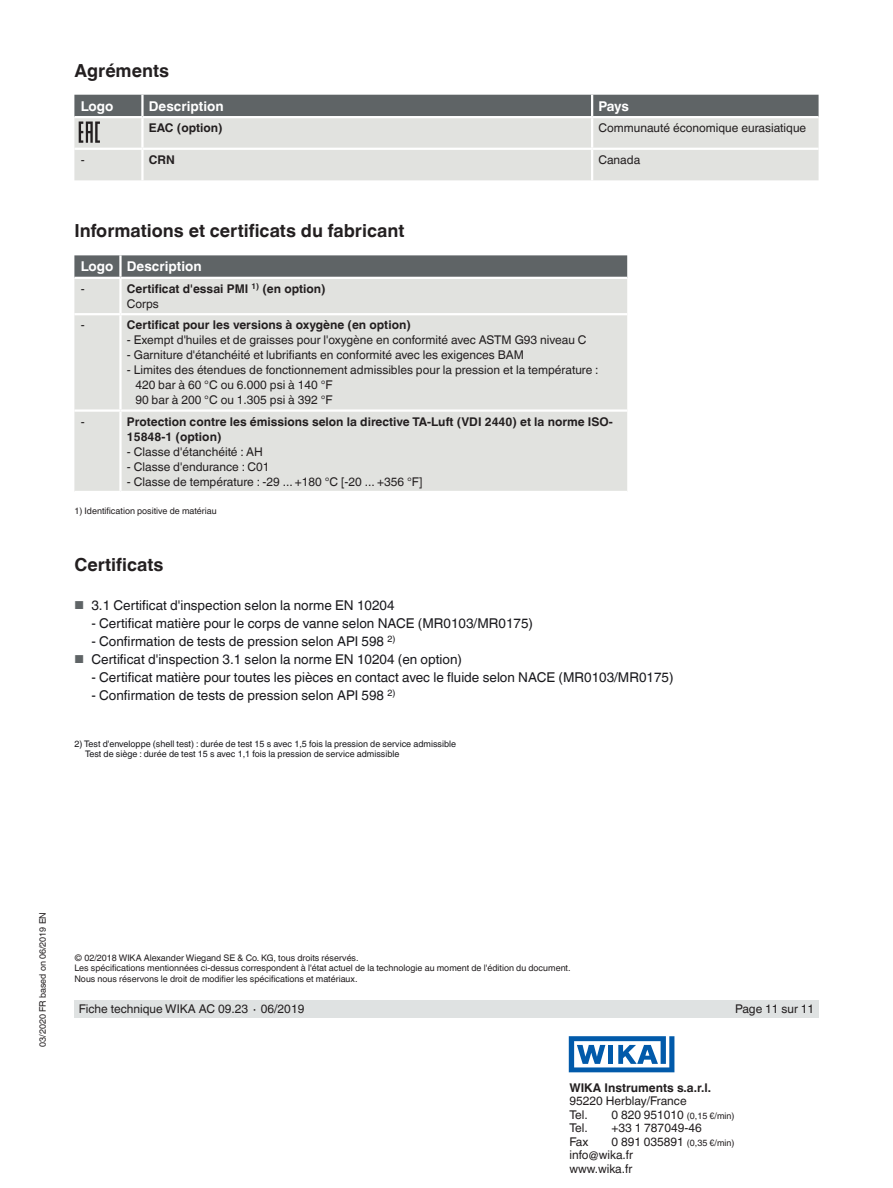
<style>
.page{position:relative;width:893px;height:1188px;background:#fff}
.page>*{position:absolute;margin:0;border:0;box-sizing:border-box;transform-origin:0 0}
.t1{font:700 18px "Helvetica World";color:#231f20}
.t2{font:13.5px "Helvetica World";color:#19191d}
.t3{font:700 13.5px "Helvetica World";color:#fff}
.t4{font:12px/13.5px "Helvetica World";color:#231f20}
.t5{font:700 12px/15px "Helvetica World";color:#231f20}
.t6{font:9px/10.5px "Helvetica World";color:#231f20}
.t7{font:9px/10.5px "Helvetica World";color:#19191d}
.s1{font-weight:400}
.s2{font-size:11.55px;color:#5f6466}
.s3{font-size:12px}
</style>
<div class="page">
<div style="left:74px;top:1000px;width:745px;height:18px;background:#dfe2e2"></div>
<svg style="left:569px;top:1036px;width:105px;height:36px"></svg>
<div style="left:74px;top:143px;width:745px;height:37px;background:#e1e2df"></div>
<hr style="left:141px;top:118px;width:3px;height:30px;background:#fff">
<hr style="left:591px;top:118px;width:2px;height:30px;background:#fff">
<hr style="left:74px;top:148px;width:68px;height:2px;background:#fff">
<hr style="left:142px;top:148px;width:450px;height:2px;background:#fff">
<hr style="left:141px;top:150px;width:3px;height:30px;background:#fff">
<hr style="left:592px;top:148px;width:227px;height:2px;background:#fff">
<hr style="left:591px;top:150px;width:2px;height:30px;background:#fff">
<svg style="left:74px;top:255px;width:553px;height:22px;background:#63686a"></svg>
<div style="left:74px;top:279px;width:553px;height:212px;background:#e1e2df"></div>
<hr style="left:119px;top:279px;width:3px;height:34px;background:#fff">
<hr style="left:119px;top:315px;width:3px;height:94px;background:#fff">
<hr style="left:119px;top:412px;width:3px;height:79px;background:#fff">
<hr style="left:120px;top:313px;width:507px;height:2px;background:#fff">
<hr style="left:120px;top:409px;width:507px;height:3px;background:#fff">
<hr style="left:74px;top:313px;width:46px;height:2px;background:#fff">
<hr style="left:74px;top:409px;width:46px;height:3px;background:#fff">
<hr style="left:119px;top:255px;width:3px;height:22px;background:#fff">
<svg style="left:74px;top:95px;width:745px;height:48px;background:#a8abaa"></svg>
<h1 class="t1" style="left:74px;top:60px;width:96px">Agréments</h1>
<p class="t3" style="left:81px;top:98px;width:34px">Logo</p>
<p class="t3" style="left:149px;top:98px;width:76px">Description</p>
<p class="t3" style="left:598px;top:98px;width:32px">Pays</p>
<p class="t5" style="left:149px;top:120px;width:75px">EAC (option)</p>
<p class="t4" style="left:598px;top:121px;width:209px">Communauté économique eurasiatique</p>
<p class="t4" style="left:81px;top:153px;width:5px">-</p>
<p class="t5" style="left:149px;top:152px;width:27px">CRN</p>
<p class="t4" style="left:598px;top:153px;width:43px">Canada</p>
<h1 class="t1" style="left:74px;top:221px;width:331px">Informations et certificats du fabricant</h1>
<p class="t3" style="left:81px;top:259px;width:122px">Logo Description</p>
<p class="t4" style="left:81px;top:282px;width:5px">-</p>
<p class="t5" style="left:127px;top:281px;width:200px">Certificat d'essai PMI <sup>1)</sup> (en option)<br><span class="s1">Corps</span></p>
<p class="t4" style="left:81px;top:318px;width:5px">-</p>
<p class="t5" style="left:127px;top:318px;width:285px">Certificat pour les versions à oxygène (en option)</p>
<p class="t4" style="left:127px;top:333px;width:461px">- Exempt d'huiles et de graisses pour l'oxygène en conformité avec ASTM G93 niveau C</p>
<p class="t4" style="left:127px;top:348px;width:399px">- Garniture d'étanchéité et lubrifiants en conformité avec les exigences BAM</p>
<p class="t4" style="left:135px;top:363px;width:465px;line-height:15px;text-indent:-9px">- Limites des étendues de fonctionnement admissibles pour la pression et la température :<br>420 bar à 60 °C ou 6.000 psi à 140 °F<br>90 bar à 200 °C ou 1.305 psi à 392 °F</p>
<p class="t4" style="left:81px;top:415px;width:5px">-</p>
<p class="t5" style="left:127px;top:414px;width:487px">Protection contre les émissions selon la directive TA-Luft (VDI 2440) et la norme ISO-<br>15848-1 (option)</p>
<p class="t4" style="left:127px;top:445px;width:138px">- Classe d'étanchéité : AH</p>
<p class="t4" style="left:127px;top:460px;width:144px">- Classe d'endurance : C01</p>
<p class="t4" style="left:127px;top:475px;width:297px">- Classe de température : -29 ... +180 °C [-20 ... +356 °F]</p>
<p class="t6" style="left:74px;top:506px;width:144px">1) Identification positive de matériau</p>
<h1 class="t1" style="left:74px;top:554px;width:91px">Certificats</h1>
<p class="t2" style="left:74px;top:598px;width:322px"><span class="s2">■</span> 3.1 Certificat d'inspection selon la norme EN 10204</p>
<p class="t2" style="left:91px;top:616px;width:443px">- Certificat matière pour le corps de vanne selon NACE (MR0103/MR0175)</p>
<p class="t2" style="left:91px;top:634px;width:305px">- Confirmation de tests de pression selon API 598 <sup>2)</sup></p>
<p class="t2" style="left:74px;top:652px;width:389px"><span class="s2">■</span> Certificat d'inspection 3.1 selon la norme EN 10204 (en option)</p>
<p class="t2" style="left:91px;top:670px;width:584px">- Certificat matière pour toutes les pièces en contact avec le fluide selon NACE (MR0103/MR0175)</p>
<p class="t2" style="left:91px;top:688px;width:305px">- Confirmation de tests de pression selon API 598 <sup>2)</sup></p>
<p class="t7" style="left:85px;top:738px;width:372px;text-indent:-11px">2) Test d'enveloppe (shell test) : durée de test 15 s avec 1,5 fois la pression de service admissible<br>Test de siège : durée de test 15 s avec 1,1 fois la pression de service admissible</p>
<p class="t6" style="left:37px;top:1047px;width:136px;rotate:-90deg">03/2020 FR based on 06/2019 EN</p>
<p class="t6" style="left:74px;top:952px;width:498px">© 02/2018 WIKA Alexander Wiegand SE &amp; Co. KG, tous droits réservés.<br>Les spécifications mentionnées ci-dessus correspondent à l'état actuel de la technologie au moment de l'édition du document.<br>Nous nous réservons le droit de modifier les spécifications et matériaux.</p>
<p class="t4" style="left:79px;top:1002px;width:227px">Fiche technique WIKA AC 09.23 ∙ 06/2019</p>
<p class="t4" style="left:735px;top:1002px;width:81px">Page 11 sur 11</p>
<p class="t5" style="left:569px;top:1080px;width:143px">WIKA Instruments s.a.r.l.</p>
<p class="t4" style="left:569px;top:1094px;width:119px">95220 Herblay/France<br>Tel.</p>
<p class="t6" style="left:611px;top:1110px;width:125px"><span class="s3">0 820 951010</span> (0,15 €/min)</p>
<p class="t4" style="left:569px;top:1121px;width:20px">Tel.</p>
<p class="t4" style="left:611px;top:1121px;width:92px">+33 1 787049-46</p>
<p class="t4" style="left:569px;top:1135px;width:21px">Fax</p>
<p class="t6" style="left:611px;top:1137px;width:125px"><span class="s3">0 891 035891</span> (0,35 €/min)</p>
<p class="t4" style="left:569px;top:1148px;width:65px">info@wika.fr www.wika.fr</p>
</div>
